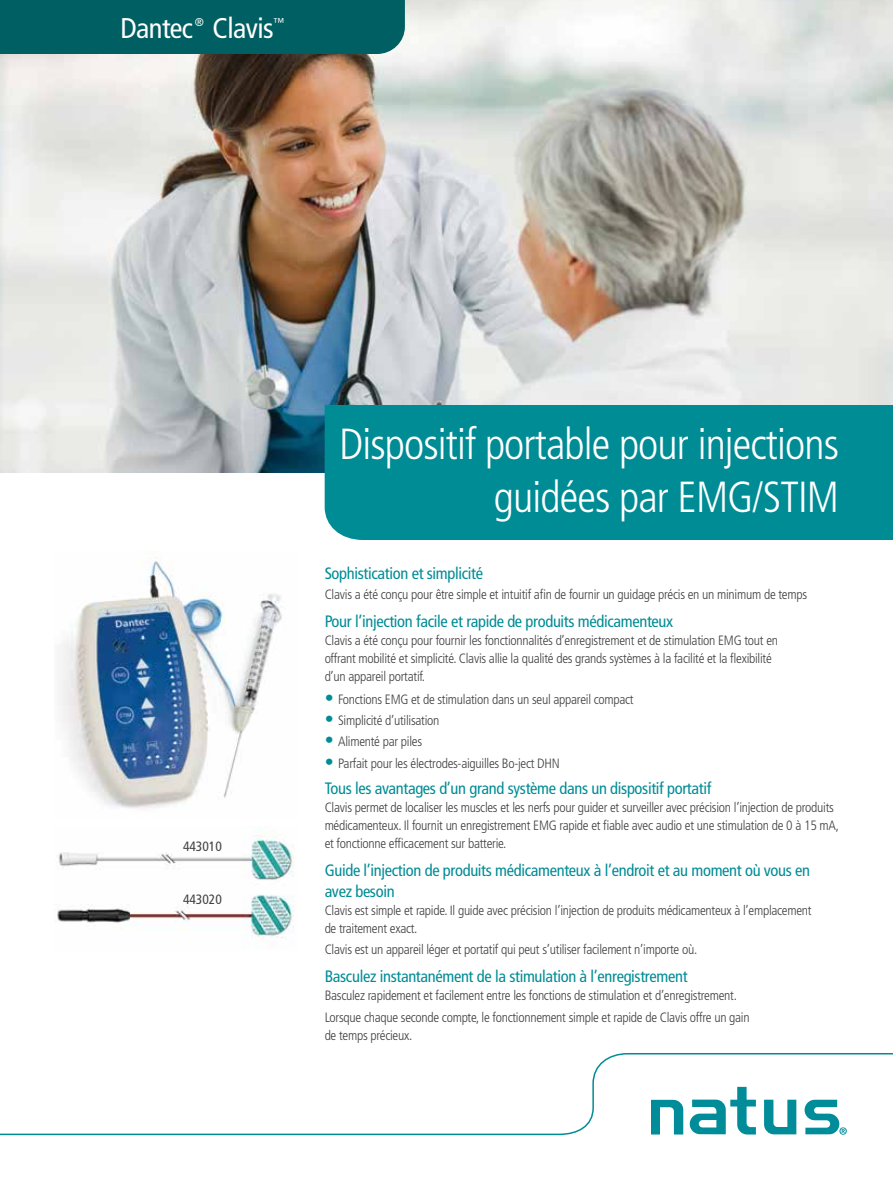
<style>
.page{position:relative;width:893px;height:1188px;background:#fff}
.page>*{position:absolute;margin:0;border:0;box-sizing:border-box;transform-origin:0 0}
.t1{font:300 condensed 43.5px/52.5px "Frutiger LT Std";letter-spacing:-.02em;color:#fff;text-align:right}
.t2{font:condensed 28.5px "Frutiger LT Std";letter-spacing:-.02em;color:#fff}
.t3{font:condensed 16.5px/21px "Frutiger LT Std";letter-spacing:-.02em;color:#008c95}
.t4{font:300 condensed 13.5px/18px "Frutiger LT Std";letter-spacing:-.02em;color:#414042}
.t5{font:condensed 13.5px "Frutiger LT Std";color:#414042}
.t6{font:condensed 11.4px "Frutiger LT Std";color:#fff}
.s1{font-weight:400;font-stretch:normal;font-size:18px;color:#008c95}
</style>
<div class="page">
<img style="left:0;top:0;width:893px;height:472px">
<div style="left:0;top:0;width:405px;height:54px;background:#005f62"></div>
<div style="left:325px;top:405px;width:568px;height:135px;background:#008c95"></div>
<svg style="left:0;top:1053px;width:893px;height:83px"></svg>
<img style="left:54px;top:827px;width:241px;height:120px">
<img style="left:60px;top:558px;width:222px;height:251px">
<h2 class="t2" style="left:120px;top:12px;width:74px">Dantec</h2>
<p class="t6" style="left:195px;top:15px;width:11px">®</p>
<h2 class="t2" style="left:213px;top:12px;width:62px">Clavis</h2>
<p class="t6" style="left:273px;top:15px;width:13px">™</p>
<p class="t5" style="left:183px;top:839px;width:40px">443010</p>
<p class="t5" style="left:183px;top:892px;width:40px">443020</p>
<h1 class="t1" style="left:339px;top:419px;width:501px">Dispositif portable pour injections guidées par EMG/STIM</h1>
<p class="t3" style="left:325px;top:563px;width:160px">Sophistication et simplicité</p>
<p class="t4" style="left:325px;top:585px;width:484px">Clavis a été conçu pour être simple et intuitif afin de fournir un guidage précis en un minimum de temps</p>
<p class="t3" style="left:325px;top:611px;width:350px">Pour l’injection facile et rapide de produits médicamenteux</p>
<p class="t4" style="left:325px;top:631px;width:455px">Clavis a été conçu pour fournir les fonctionnalités d’enregistrement et de stimulation EMG tout en offrant mobilité et simplicité. Clavis allie la qualité des grands systèmes à la facilité et la flexibilité d’un appareil portatif.</p>
<p class="t4" style="left:325px;top:690px;width:311px"><span class="s1">•</span> Fonctions EMG et de stimulation dans un seul appareil compact</p>
<p class="t4" style="left:325px;top:711px;width:116px"><span class="s1">•</span> Simplicité d’utilisation</p>
<p class="t4" style="left:325px;top:732px;width:99px"><span class="s1">•</span> Alimenté par piles</p>
<p class="t4" style="left:325px;top:754px;width:237px"><span class="s1">•</span> Parfait pour les électrodes-aiguilles Bo-ject DHN</p>
<p class="t3" style="left:325px;top:778px;width:388px">Tous les avantages d’un grand système dans un dispositif portatif</p>
<p class="t4" style="left:325px;top:798px;width:516px">Clavis permet de localiser les muscles et les nerfs pour guider et surveiller avec précision l’injection de produits médicamenteux. Il fournit un enregistrement EMG rapide et fiable avec audio et une stimulation de 0 à 15 mA, et fonctionne efficacement sur batterie.</p>
<p class="t3" style="left:325px;top:860px;width:487px">Guide l’injection de produits médicamenteux à l’endroit et au moment où vous en avez besoin</p>
<p class="t4" style="left:325px;top:901px;width:488px">Clavis est simple et rapide. Il guide avec précision l’injection de produits médicamenteux à l’emplacement de traitement exact.</p>
<p class="t4" style="left:325px;top:941px;width:374px">Clavis est un appareil léger et portatif qui peut s’utiliser facilement n’importe où.</p>
<p class="t3" style="left:325px;top:966px;width:364px">Basculez instantanément de la stimulation à l’enregistrement</p>
<p class="t4" style="left:325px;top:985px;width:427px;line-height:21.5px">Basculez rapidement et facilement entre les fonctions de stimulation et d’enregistrement.<br>Lorsque chaque seconde compte, le fonctionnement simple et rapide de Clavis offre un gain</p>
<p class="t4" style="left:325px;top:1026px;width:89px">de temps précieux.</p>
</div>
